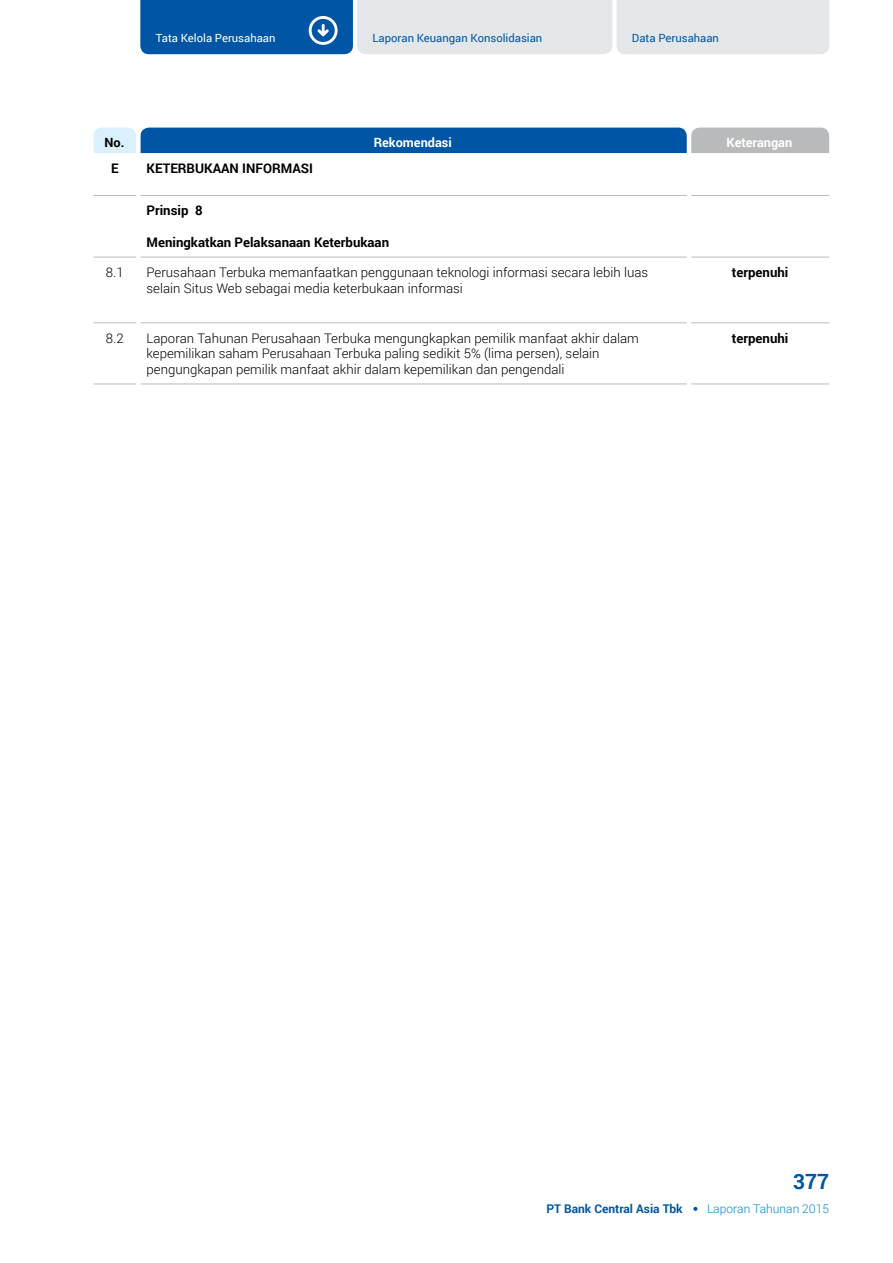
<style>
.page{position:relative;width:893px;height:1263px;background:#fff}
.page>*{position:absolute;margin:0;border:0;box-sizing:border-box;transform-origin:0 0}
.t1{font:700 21px "Roboto";color:#0056a4}
.t2{font:300 13.2px/15.9px "Roboto";color:#000}
.t3{font:700 13.2px "Roboto";color:#000}
.t4{font:700 12.75px "Roboto";color:#fff}
.t5{font:700 12.75px "Roboto";color:#000}
.t6{font:700 12px "Roboto";color:#0056a4}
.t7{font:300 12px "Roboto";color:#008ed2}
.t8{font:11.25px "Roboto";color:#0056a4}
.t9{font:11.25px "Roboto";color:#fff}
</style>
<div class="page">
<svg style="left:140px;top:0;width:689px;height:54px;background:#9fbcd4"></svg>
<svg style="left:693px;top:1207px;width:4px;height:4px"></svg>
<svg style="left:140px;top:153px;width:547px;height:231px"></svg>
<hr style="left:94px;top:195px;width:42px;height:1px;background:#b8bbbc">
<hr style="left:141px;top:195px;width:546px;height:1px;background:#b8bbbc">
<hr style="left:691px;top:195px;width:138px;height:1px;background:#b8bbbc">
<hr style="left:94px;top:257px;width:42px;height:1px;background:#b8bbbc">
<hr style="left:141px;top:257px;width:546px;height:1px;background:#b8bbbc">
<hr style="left:691px;top:257px;width:138px;height:1px;background:#b8bbbc">
<hr style="left:94px;top:323px;width:42px;height:1px;background:#b8bbbc">
<hr style="left:141px;top:323px;width:546px;height:1px;background:#b8bbbc">
<hr style="left:691px;top:323px;width:138px;height:1px;background:#b8bbbc">
<hr style="left:94px;top:384px;width:42px;height:1px;background:#b8bbbc">
<hr style="left:141px;top:384px;width:546px;height:1px;background:#b8bbbc">
<hr style="left:691px;top:384px;width:138px;height:1px;background:#b8bbbc">
<svg style="left:94px;top:128px;width:735px;height:25px;background:#3274ae"></svg>
<p class="t9" style="left:156px;top:30px;width:121px">Tata Kelola Perusahaan</p>
<p class="t8" style="left:373px;top:30px;width:171px">Laporan Keuangan Konsolidasian</p>
<p class="t8" style="left:632px;top:30px;width:89px">Data Perusahaan</p>
<p class="t5" style="left:105px;top:133px;width:21px">No.</p>
<p class="t4" style="left:374px;top:133px;width:80px">Rekomendasi</p>
<p class="t4" style="left:727px;top:133px;width:67px">Keterangan</p>
<p class="t3" style="left:111px;top:159px;width:9px">E</p>
<p class="t3" style="left:147px;top:159px;width:168px">KETERBUKAAN INFORMASI</p>
<p class="t3" style="left:147px;top:201px;width:58px">Prinsip 8</p>
<p class="t3" style="left:147px;top:233px;width:244px">Meningkatkan Pelaksanaan Keterbukaan</p>
<p class="t2" style="left:106px;top:264px;width:19px">8.1</p>
<p class="t2" style="left:147px;top:264px;width:503px">Perusahaan Terbuka memanfaatkan penggunaan teknologi informasi secara lebih luas selain Situs Web sebagai media keterbukaan informasi</p>
<p class="t3" style="left:732px;top:263px;width:58px">terpenuhi</p>
<p class="t2" style="left:106px;top:330px;width:19px">8.2</p>
<p class="t2" style="left:147px;top:330px;width:494px">Laporan Tahunan Perusahaan Terbuka mengungkapkan pemilik manfaat akhir dalam kepemilikan saham Perusahaan Terbuka paling sedikit 5% (lima persen), selain pengungkapan pemilik manfaat akhir dalam kepemilikan dan pengendali</p>
<p class="t3" style="left:732px;top:329px;width:58px">terpenuhi</p>
<p class="t1" style="left:793px;top:1167px;width:38px">377</p>
<p class="t6" style="left:546px;top:1200px;width:138px">PT Bank Central Asia Tbk</p>
<p class="t7" style="left:707px;top:1200px;width:124px">Laporan Tahunan 2015</p>
</div>
